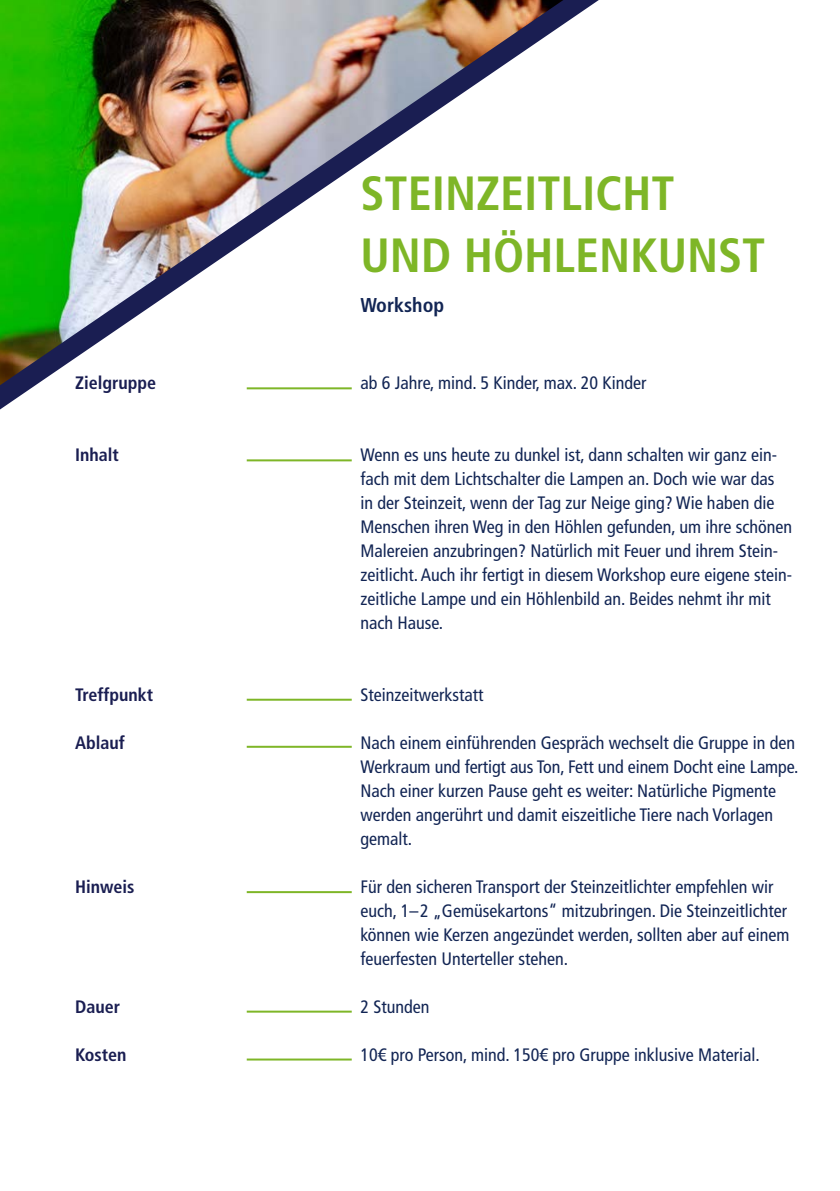
<style>
.page{position:relative;width:840px;height:1191px;background:#fff}
.page>*{position:absolute;margin:0;border:0;box-sizing:border-box;transform-origin:0 0}
.t1{font:700 condensed 48px/61.6px "Frutiger LT Std";color:#7eb627}
.t2{font:700 condensed 20px "Frutiger LT Std";color:#122554}
.t3{font:condensed 18px/24px "Frutiger LT Std";color:#122554}
.t4{font:700 condensed 18px "Frutiger LT Std";color:#1a1e52}
</style>
<div class="page">
<hr style="left:246px;top:459px;width:105px;height:2px;background:#7eb627">
<hr style="left:246px;top:698px;width:105px;height:2px;background:#7eb627">
<hr style="left:246px;top:1010px;width:105px;height:2px;background:#7eb627">
<hr style="left:246px;top:891px;width:105px;height:2px;background:#7eb627">
<hr style="left:246px;top:746px;width:105px;height:2px;background:#7eb627">
<hr style="left:246px;top:1058px;width:105px;height:2px;background:#7eb627">
<img style="left:0;top:0;width:599px;height:410px">
<p class="t4" style="left:75px;top:372px;width:83px">Zielgruppe</p>
<p class="t4" style="left:75px;top:444px;width:45px">Inhalt</p>
<p class="t4" style="left:75px;top:684px;width:79px">Treffpunkt</p>
<p class="t4" style="left:75px;top:732px;width:51px">Ablauf</p>
<p class="t4" style="left:75px;top:876px;width:61px">Hinweis</p>
<p class="t4" style="left:75px;top:996px;width:47px">Dauer</p>
<p class="t4" style="left:75px;top:1044px;width:53px">Kosten</p>
<h1 class="t1" style="left:360px;top:163px;width:406px">STEINZEITLICHT<br>UND HÖHLENKUNST</h1>
<p class="t2" style="left:360px;top:293px;width:85px">Workshop</p>
<p class="t3" style="left:360px;top:371px;width:287px">ab 6 Jahre, mind. 5 Kinder, max. 20 Kinder</p>
<p class="t3" style="left:360px;top:443px;width:433px">Wenn es uns heute zu dunkel ist, dann schalten wir ganz ein&shy;fach mit dem Lichtschalter die Lampen an. Doch wie war das<br>in der Steinzeit, wenn der Tag zur Neige ging? Wie haben die Menschen ihren Weg in den Höhlen gefunden, um ihre schönen Malereien anzubringen? Natürlich mit Feuer und ihrem Stein&shy;zeitlicht. Auch ihr fertigt in diesem Workshop eure eigene stein&shy;zeitliche Lampe und ein Höhlenbild an. Beides nehmt ihr mit nach Hause.</p>
<p class="t3" style="left:360px;top:683px;width:124px">Steinzeitwerkstatt</p>
<p class="t3" style="left:360px;top:731px;width:439px">Nach einem einführenden Gespräch wechselt die Gruppe in den Werkraum und fertigt aus Ton, Fett und einem Docht eine Lampe.<br>Nach einer kurzen Pause geht es weiter: Natürliche Pigmente werden angerührt und damit eiszeitliche Tiere nach Vorlagen gemalt.</p>
<p class="t3" style="left:360px;top:875px;width:430px">Für den sicheren Transport der Steinzeitlichter empfehlen wir euch, 1–2 „Gemüsekartons“ mitzubringen. Die Steinzeitlichter können wie Kerzen angezündet werden, sollten aber auf einem feuerfesten Unterteller stehen.</p>
<p class="t3" style="left:360px;top:995px;width:70px">2 Stunden</p>
<p class="t3" style="left:360px;top:1043px;width:400px">10€ pro Person, mind. 150€ pro Gruppe inklusive Material.</p>
</div>
